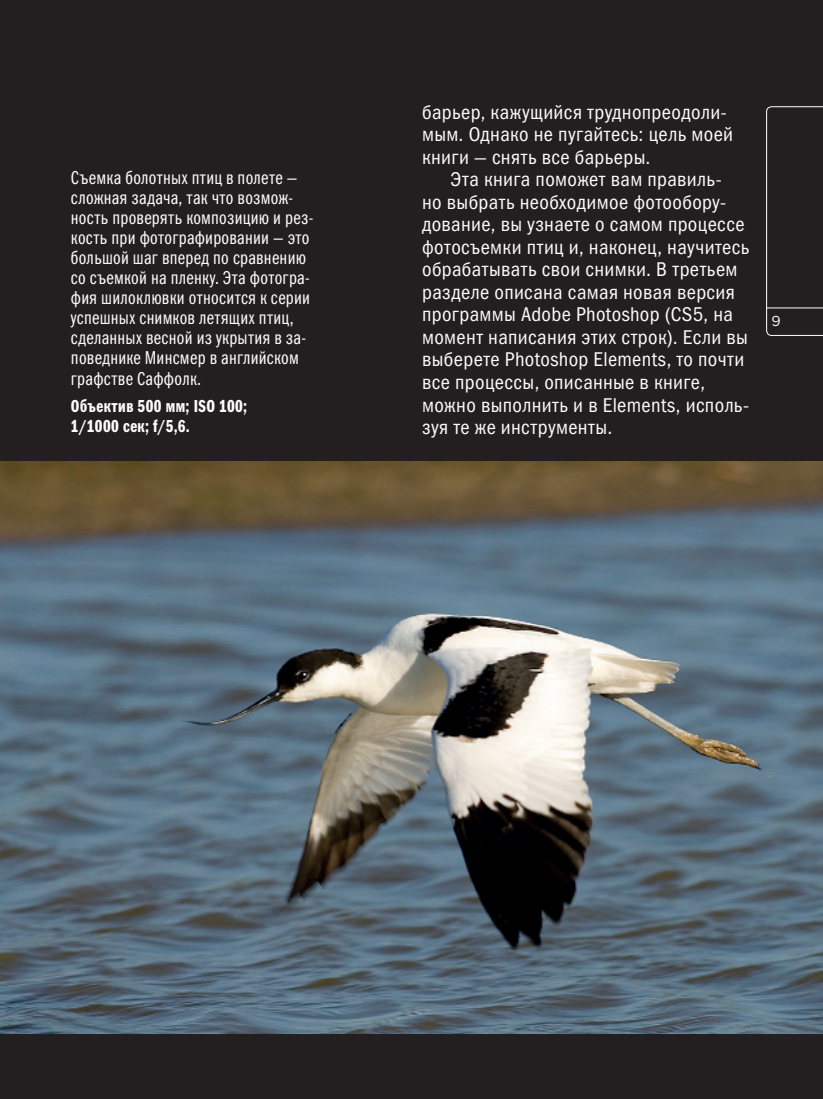
<style>
.page{position:relative;width:823px;height:1099px;background:#fff}
.page>*{position:absolute;margin:0;border:0;box-sizing:border-box;transform-origin:0 0}
.t1{font:20px/22.5px "Franklin Gothic Book Cond C";letter-spacing:.015em;color:#fcfcfc}
.t2{font:18.75px/20px "Franklin Gothic Book Cmp C";letter-spacing:.015em;color:#fcfcfc}
.t3{font:17.5px/20px "Franklin Gothic Demi Cmp C";letter-spacing:.03em;color:#fcfcfc}
.t4{font:14.5px "Gotham Rounded";color:#fcfcfc}
</style>
<div class="page">
<img style="left:0;top:461px;width:822px;height:573px">
<div style="left:0;top:1034px;width:822px;height:64px;background:#231f20"></div>
<div style="left:0;top:0;width:822px;height:461px;background:#231f20"></div>
<svg style="left:766px;top:106px;width:56px;height:230px"></svg>
<hr style="left:765px;top:307px;width:57px;height:1px;background:#fcfcfc">
<p class="t2" style="left:71px;top:169px;width:244px">Съемка болотных птиц в полете — сложная задача, так что возмож&shy;ность проверять композицию и рез&shy;кость при фотографировании — это большой шаг вперед по сравнению со съемкой на пленку. Эта фотогра&shy;фия шилоклювки относится к серии успешных снимков летящих птиц, сделанных весной из укрытия в за&shy;поведнике Минсмер в английском графстве Саффолк.</p>
<p class="t3" style="left:71px;top:397px;width:178px">Объектив 500 мм; ISO 100;<br>1/1000 сек; f/5,6.</p>
<p class="t1" style="left:422px;top:102px;width:312px">барьер, кажущийся труднопреодоли&shy;мым. Однако не пугайтесь: цель моей книги — снять все барьеры.</p>
<p class="t1" style="left:422px;top:170px;width:329px;text-indent:28px">Эта книга поможет вам правиль-<br>но выбрать необходимое фотообору&shy;дование, вы узнаете о самом процессе фотосъемки птиц и, наконец, научитесь обрабатывать свои снимки. В третьем разделе описана самая новая версия программы Adobe Photoshop (CS5, на момент написания этих строк). Если вы выберете Photoshop Elements, то почти все процессы, описанные в книге, можно выполнить и в Elements, исполь&shy;зуя те же инструменты.</p>
<p class="t4" style="left:771px;top:315px;width:11px">9</p>
</div>
